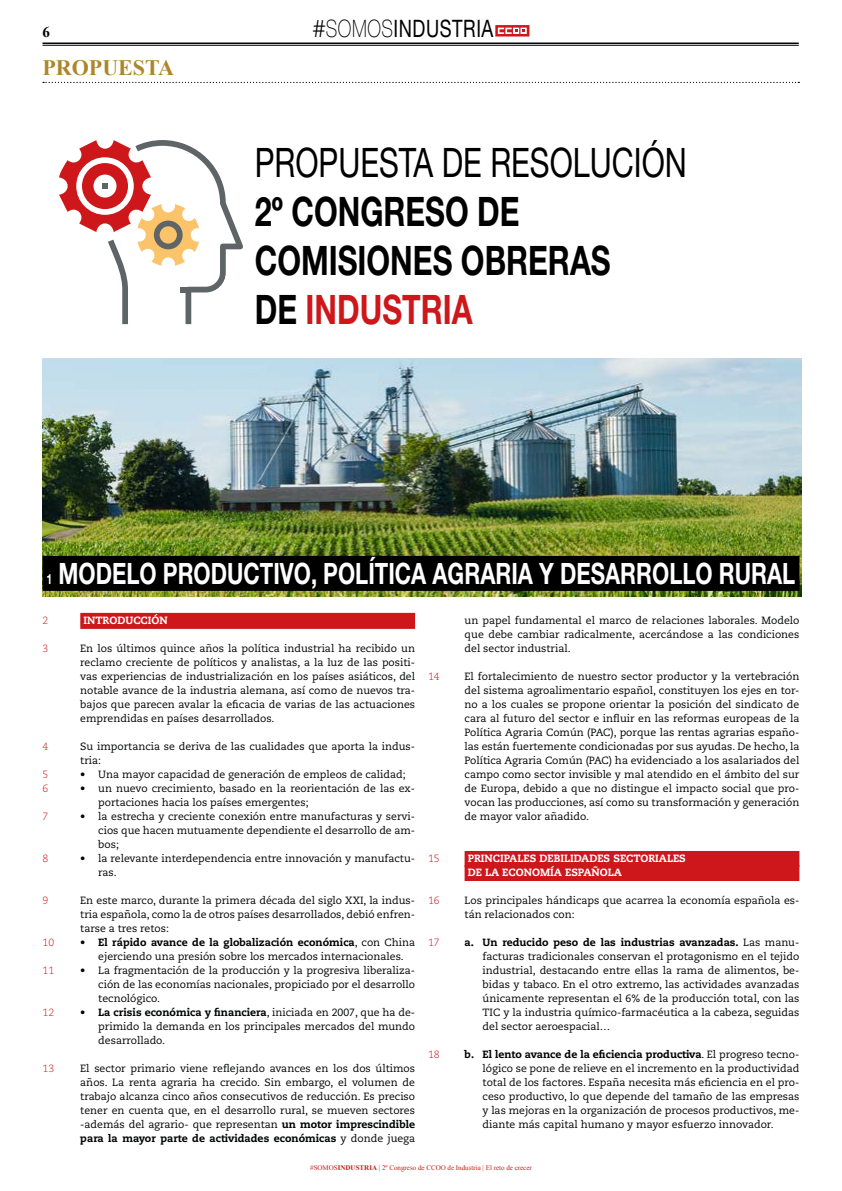
<style>
.page{position:relative;width:842px;height:1191px;background:#fff}
.page>*{position:absolute;margin:0;border:0;box-sizing:border-box;transform-origin:0 0}
.t1{font:700 40.7px/48.8px "Helvetica Neue";color:#000;scale:.75 1}
.t2{font:40.7px "Helvetica Neue";color:#000;scale:.75 1}
.t3{font:700 29.5px "Helvetica Neue";color:#fff;scale:.75 1}
.t4{font:24.1px "Helvetica Neue";letter-spacing:.03em;color:#000;scale:.76 1}
.t5{font:700 22px "Times New Roman";color:#ad852a}
.t6{font:700 15px "Times New Roman";color:#000}
.t7{font:10.5px/14px "Caecilia";color:#010202;text-align:justify}
.t8{font:800 10.5px/14px "Caecilia";color:#fff}
.t9{font:300 10.5px/14px "Caecilia";color:#cd171a}
.t10{font:7px "Times New Roman";color:#cd171a}
.s1{font-family:"Caecilia";font-weight:300}
.s2{font-weight:100}
.s3{color:#cd171a}
.s4{font-size:14px}
.s5{font-weight:800}
.s6{font-weight:700}
</style>
<div class="page">
<svg style="left:495px;top:25px;width:34px;height:12px"></svg>
<hr style="left:43px;top:43px;width:756px;height:1px;background:#000">
<hr style="left:43px;top:45px;width:756px;height:1px;background:#000">
<svg style="left:43px;top:82px;width:756px;height:1px"></svg>
<div style="left:80px;top:613px;width:335px;height:16px;background:#cd171a"></div>
<div style="left:465px;top:851px;width:334px;height:16px;background:#cd171a"></div>
<div style="left:465px;top:865px;width:334px;height:16px;background:#cd171a"></div>
<svg style="left:59px;top:140px;width:184px;height:184px"></svg>
<img style="left:43px;top:358px;width:758px;height:238px">
<div style="left:43px;top:556px;width:756px;height:35px;background:#000"></div>
<h3 class="t6" style="left:43px;top:22px;width:9px">6</h3>
<h3 class="t4" style="left:313px;top:14px;width:240px"><span class="s1">#</span><span class="s2">SOMOS</span>INDUSTRIA</h3>
<h3 class="t5" style="left:43px;top:52px;width:133px">PROPUESTA</h3>
<h1 class="t2" style="left:255px;top:138px;width:578px">PROPUESTA DE RESOLUCIÓN</h1>
<h1 class="t1" style="left:255px;top:186px;width:476px">2º CONGRESO DE<br>COMISIONES OBRERAS<br>DE <span class="s3">INDUSTRIA</span></h1>
<h2 class="t3" style="left:47px;top:555px;width:1000px"><span class="s4">1</span> MODELO PRODUCTIVO, POLÍTICA AGRARIA Y DESARROLLO RURAL</h2>
<p class="t9" style="left:43px;top:614px;width:7px">2</p>
<p class="t9" style="left:43px;top:642px;width:7px">3</p>
<p class="t9" style="left:43px;top:740px;width:7px">4</p>
<p class="t9" style="left:43px;top:768px;width:7px">5<br>6</p>
<p class="t9" style="left:43px;top:810px;width:7px">7</p>
<p class="t9" style="left:43px;top:852px;width:7px">8</p>
<p class="t9" style="left:43px;top:894px;width:7px">9</p>
<p class="t9" style="left:43px;top:936px;width:13px">10</p>
<p class="t9" style="left:43px;top:964px;width:13px">11</p>
<p class="t9" style="left:43px;top:1006px;width:13px">12</p>
<p class="t9" style="left:43px;top:1062px;width:13px">13</p>
<p class="t8" style="left:83px;top:613px;width:86px">INTRODUCCIÓN</p>
<p class="t7" style="left:80px;top:642px;width:336px">En los últimos quince años la política industrial ha recibido un reclamo creciente de políticos y analistas, a la luz de las positi&shy;vas experiencias de industrialización en los países asiáticos, del notable avance de la industria alemana, así como de nuevos tra&shy;bajos que parecen avalar la eficacia de varias de las actuaciones emprendidas en países desarrollados.</p>
<p class="t7" style="left:80px;top:740px;width:336px">Su importancia se deriva de las cualidades que aporta la indus&shy;tria:</p>
<p class="t7" style="left:80px;top:768px;width:327px">• Una mayor capacidad de generación de empleos de calidad;</p>
<p class="t7" style="left:98px;top:782px;width:318px;text-indent:-18px">• un nuevo crecimiento, basado en la reorientación de las ex&shy;portaciones hacia los países emergentes;</p>
<p class="t7" style="left:98px;top:810px;width:318px;text-indent:-18px">• la estrecha y creciente conexión entre manufacturas y servi&shy;cios que hacen mutuamente dependiente el desarrollo de am&shy;bos;</p>
<p class="t7" style="left:98px;top:852px;width:318px;text-indent:-18px">• la relevante interdependencia entre innovación y manufactu&shy;ras.</p>
<p class="t7" style="left:80px;top:894px;width:336px">En este marco, durante la primera década del siglo XXI, la indus&shy;tria española, como la de otros países desarrollados, debió enfren&shy;tarse a tres retos:</p>
<p class="t7" style="left:98px;top:936px;width:318px;text-indent:-18px"><span class="s5">• El rápido avance de la globalización económica</span>, con China ejerciendo una presión sobre los mercados internacionales.</p>
<p class="t7" style="left:98px;top:963px;width:318px;text-indent:-18px">• La fragmentación de la producción y la progresiva liberaliza&shy;ción de las economías nacionales, propiciado por el desarrollo tecnológico.</p>
<p class="t7" style="left:98px;top:1005px;width:318px;text-indent:-18px"><span class="s5">• La crisis económica y financiera</span>, iniciada en 2007, que ha de&shy;primido la demanda en los principales mercados del mundo desarrollado.</p>
<p class="t7" style="left:80px;top:1061px;width:336px">El sector primario viene reflejando avances en los dos últimos años. La renta agraria ha crecido. Sin embargo, el volumen de trabajo alcanza cinco años consecutivos de reducción. Es preciso tener en cuenta que, en el desarrollo rural, se mueven sectores -además del agrario- que representan <span class="s5">un motor imprescindible para la mayor parte de actividades económicas</span> y donde juega</p>
<p class="t9" style="left:428px;top:670px;width:13px">14</p>
<p class="t9" style="left:428px;top:852px;width:13px">15</p>
<p class="t9" style="left:428px;top:894px;width:13px">16</p>
<p class="t9" style="left:428px;top:936px;width:13px">17</p>
<p class="t9" style="left:428px;top:1048px;width:13px">18</p>
<p class="t7" style="left:465px;top:614px;width:336px">un papel fundamental el marco de relaciones laborales. Modelo que debe cambiar radicalmente, acercándose a las condiciones del sector industrial.</p>
<p class="t7" style="left:465px;top:670px;width:336px">El fortalecimiento de nuestro sector productor y la vertebración del sistema agroalimentario español, constituyen los ejes en tor&shy;no a los cuales se propone orientar la posición del sindicato de cara al futuro del sector e influir en las reformas europeas de la Política Agraria Común (PAC), porque las rentas agrarias españo&shy;las están fuertemente condicionadas por sus ayudas. De hecho, la Política Agraria Común (PAC) ha evidenciado a los asalariados del campo como sector invisible y mal atendido en el ámbito del sur de Europa, debido a que no distingue el impacto social que pro&shy;vocan las producciones, así como su transformación y generación de mayor valor añadido.</p>
<p class="t8" style="left:468px;top:851px;width:220px">PRINCIPALES DEBILIDADES SECTORIALES<br>DE LA ECONOMÍA ESPAÑOLA</p>
<p class="t7" style="left:465px;top:894px;width:336px">Los principales hándicaps que acarrea la economía española es&shy;tán relacionados con:</p>
<p class="t7" style="left:483px;top:936px;width:318px;text-indent:-18px"><span class="s5">a. Un reducido peso de las industrias avanzadas.</span> Las manu&shy;facturas tradicionales conservan el protagonismo en el tejido industrial, destacando entre ellas la rama de alimentos, be&shy;bidas y tabaco. En el otro extremo, las actividades avanzadas únicamente representan el 6% de la producción total, con las TIC y la industria químico-farmacéutica a la cabeza, seguidas del sector aeroespacial…</p>
<p class="t7" style="left:483px;top:1047px;width:318px;text-indent:-18px"><span class="s5">b. El lento avance de la eficiencia productiva</span>. El progreso tecno&shy;lógico se pone de relieve en el incremento en la productividad total de los factores. España necesita más eficiencia en el pro&shy;ceso productivo, lo que depende del tamaño de las empresas y las mejoras en la organización de procesos productivos, me&shy;diante más capital humano y mayor esfuerzo innovador.</p>
<p class="t10" style="left:310px;top:1163px;width:223px">#SOMOS<span class="s6">INDUSTRIA</span> | 2º Congreso de CCOO de Industria | El reto de crecer</p>
</div>
